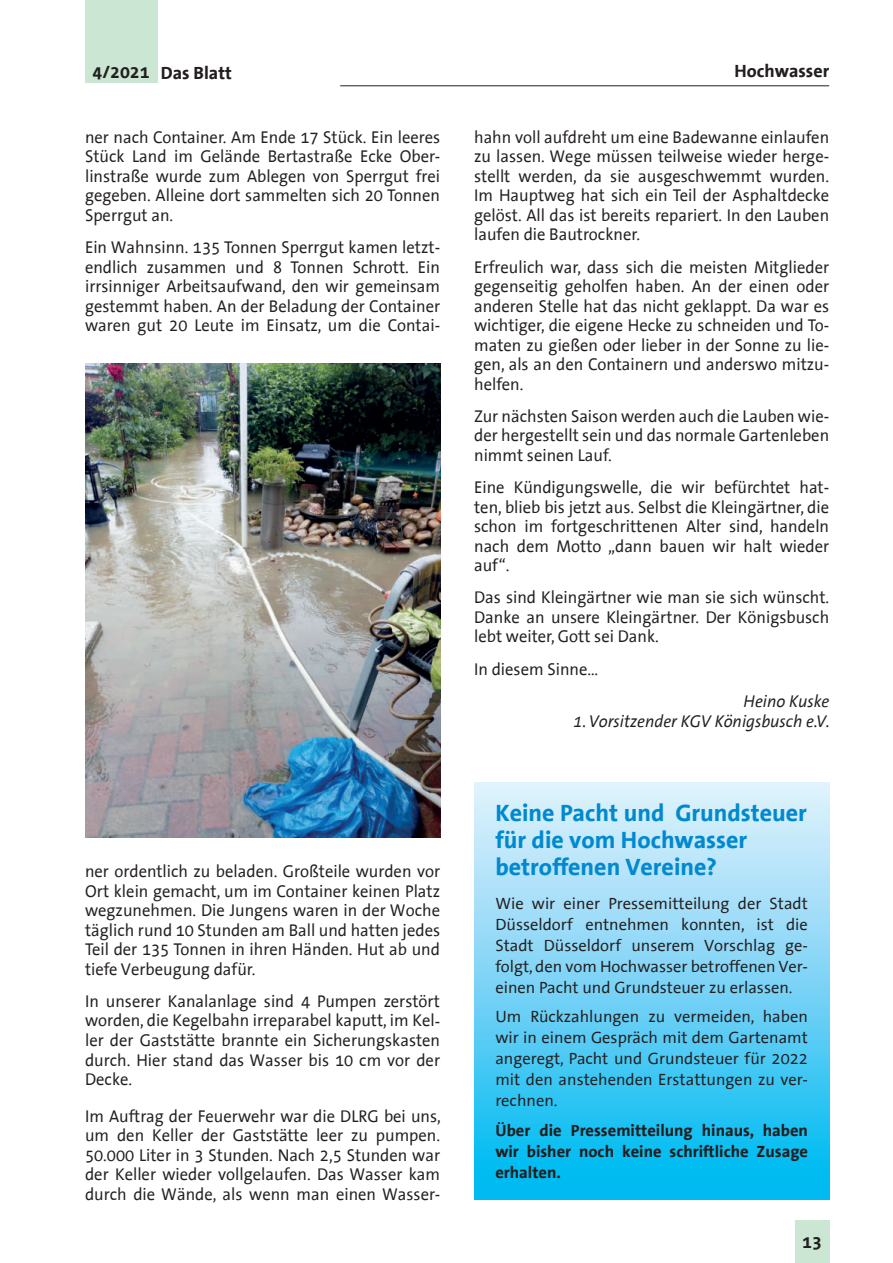
<style>
.page{position:relative;width:893px;height:1263px;background:#fff}
.page>*{position:absolute;margin:0;border:0;box-sizing:border-box;transform-origin:0 0}
.t1{font:700 24px/27px "The Sans Office";color:#0089cf}
.t2{font:700 18px "The Sans Office";color:#231f20}
.t3{font:17.25px/19.5px "The Sans Office";color:#231f20;text-align:justify;scale:.96 1}
.t4{font:italic 17.25px "The Sans Office";color:#231f20;scale:.96 1}
.t5{font:16.5px/21px "The Sans Office";color:#231f20;text-align:justify}
.t6{font:700 16.5px/21px "The Sans Office";color:#231f20;text-align:justify}
</style>
<div class="page">
<div style="left:85px;top:0;width:72px;height:83px;background:#cbe6d3"></div>
<div style="left:795px;top:1220px;width:34px;height:43px;background:#cbe6d3"></div>
<hr style="left:340px;top:85px;width:489px;height:1px;background:#231f20">
<div style="left:474px;top:782px;width:355px;height:417px;background:linear-gradient(to bottom,#ebf1fc,#00b7f1)"></div>
<img style="left:85px;top:364px;width:355px;height:473px">
<p class="t2" style="left:93px;top:64px;width:141px">4/2021 Das Blatt</p>
<p class="t3" style="left:85px;top:128px;width:371px">ner nach Container. Am Ende 17 Stück. Ein leeres Stück Land im Gelände Bertastraße Ecke Ober&shy;linstraße wurde zum Ablegen von Sperrgut frei gegeben. Alleine dort sammelten sich 20 Tonnen Sperrgut an.</p>
<p class="t3" style="left:85px;top:238px;width:371px">Ein Wahnsinn. 135 Tonnen Sperrgut kamen letzt&shy;endlich zusammen und 8 Tonnen Schrott. Ein irrsinniger Arbeitsaufwand, den wir gemeinsam gestemmt haben. An der Beladung der Container waren gut 20 Leute im Einsatz, um die Contai-</p>
<p class="t3" style="left:85px;top:862px;width:371px">ner ordentlich zu beladen. Großteile wurden vor Ort klein gemacht, um im Container keinen Platz wegzunehmen. Die Jungens waren in der Woche täglich rund 10 Stunden am Ball und hatten jedes Teil der 135 Tonnen in ihren Händen. Hut ab und tiefe Verbeugung dafür.</p>
<p class="t3" style="left:85px;top:992px;width:371px">In unserer Kanalanlage sind 4 Pumpen zerstört worden, die Kegelbahn irreparabel kaputt, im Kel&shy;ler der Gaststätte brannte ein Sicherungskasten durch. Hier stand das Wasser bis 10 cm vor der Decke.</p>
<p class="t3" style="left:85px;top:1107px;width:372px">Im Auftrag der Feuerwehr war die DLRG bei uns, um den Keller der Gaststätte leer zu pumpen.<br>50.000 Liter in 3 Stunden. Nach 2,5 Stunden war der Keller wieder vollgelaufen. Das Wasser kam durch die Wände, als wenn man einen Wasser-</p>
<p class="t2" style="left:734px;top:62px;width:96px">Hochwasser</p>
<p class="t3" style="left:474px;top:128px;width:371px">hahn voll aufdreht um eine Badewanne einlaufen zu lassen. Wege müssen teilweise wieder herge&shy;stellt werden, da sie ausgeschwemmt wurden.<br>Im Hauptweg hat sich ein Teil der Asphaltdecke gelöst. All das ist bereits repariert. In den Lauben laufen die Bautrockner.</p>
<p class="t3" style="left:474px;top:258px;width:371px">Erfreulich war, dass sich die meisten Mitglieder gegenseitig geholfen haben. An der einen oder anderen Stelle hat das nicht geklappt. Da war es wichtiger, die eigene Hecke zu schneiden und To&shy;maten zu gießen oder lieber in der Sonne zu lie&shy;gen, als an den Containern und anderswo mitzu&shy;helfen.</p>
<p class="t3" style="left:474px;top:407px;width:371px">Zur nächsten Saison werden auch die Lauben wie&shy;der hergestellt sein und das normale Gartenleben nimmt seinen Lauf.</p>
<p class="t3" style="left:474px;top:478px;width:371px">Eine Kündigungswelle, die wir befürchtet hat&shy;ten, blieb bis jetzt aus. Selbst die Kleingärtner, die schon im fortgeschrittenen Alter sind, handeln nach dem Motto „dann bauen wir halt wieder auf“.</p>
<p class="t3" style="left:474px;top:589px;width:371px">Das sind Kleingärtner wie man sie sich wünscht.<br>Danke an unsere Kleingärtner. Der Königsbusch lebt weiter, Gott sei Dank.</p>
<p class="t3" style="left:474px;top:660px;width:131px">In diesem Sinne…</p>
<p class="t4" style="left:744px;top:693px;width:91px">Heino Kuske</p>
<p class="t4" style="left:574px;top:712px;width:268px">1. Vorsitzender KGV Königsbusch e.V.</p>
<h1 class="t1" style="left:495px;top:800px;width:313px">Keine Pacht und Grundsteuer für die vom Hochwasser betroffenen Vereine?</h1>
<p class="t5" style="left:495px;top:894px;width:314px">Wie wir einer Pressemitteilung der Stadt Düsseldorf entnehmen konnten, ist die Stadt Düsseldorf unserem Vorschlag ge&shy;folgt, den vom Hochwasser betroffenen Ver&shy;einen Pacht und Grundsteuer zu erlassen.</p>
<p class="t5" style="left:495px;top:1007px;width:314px">Um Rückzahlungen zu vermeiden, haben wir in einem Gespräch mit dem Gartenamt angeregt, Pacht und Grundsteuer für 2022 mit den anstehenden Erstattungen zu ver&shy;rechnen.</p>
<p class="t6" style="left:495px;top:1120px;width:314px">Über die Pressemitteilung hinaus, haben wir bisher noch keine schriftliche Zusage erhalten.</p>
<p class="t2" style="left:802px;top:1233px;width:21px">13</p>
</div>
